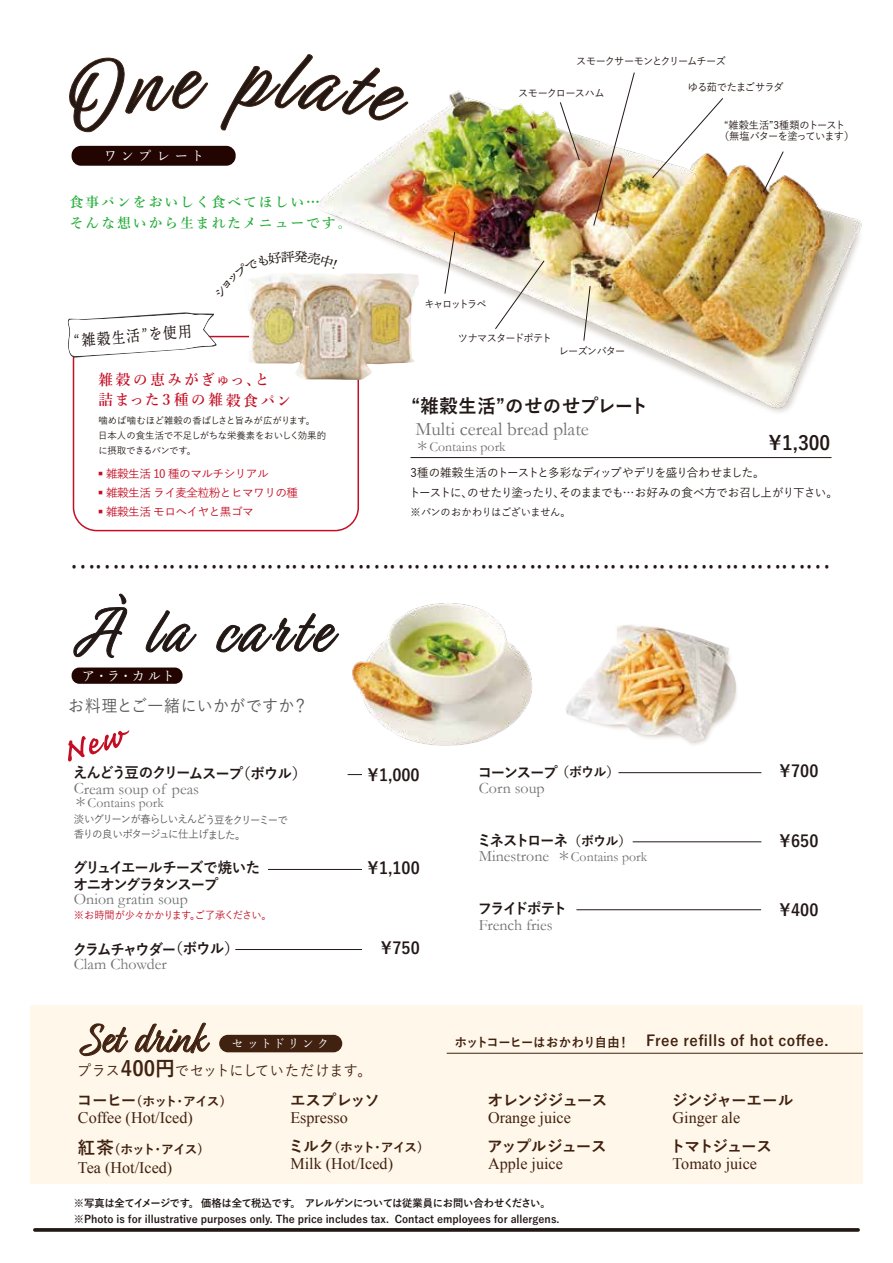
<style>
.page{position:relative;width:893px;height:1263px;background:#fff}
.page>*{position:absolute;margin:0;border:0;box-sizing:border-box;transform-origin:0 0}
.t1{font:italic 67.8px "Relation Two";letter-spacing:.08em;color:#221815;scale:.87 1}
.t2{font:44.4px "Relation Two";color:#41210f;scale:.9 1}
.t3{font:31.2px "DF Shin Ten W5 90 pv RKSJ H";color:#221815;scale:.85 1}
.t4{font:700 19.5px "Yu Go";color:#221815;scale:.96 1}
.t5{font:19.2px "Garamond";color:#727171}
.t6{font:700 19.2px "Yu Go";letter-spacing:.02em;color:#221815;scale:.96 1}
.t7{font:500 16.95px "Yu Go";letter-spacing:.035em;color:#595757;scale:.94 1}
.t8{font:700 16.5px "Yu Go";color:#221815;scale:.96 1}
.t9{font:16.2px "Times New Roman";color:#41210f}
.t10{font:15.9px "Garamond";color:#727171}
.t11{font:700 15.6px "Yu Go";letter-spacing:-.05em;color:#41210f}
.t12{font:15.6px "Ten Mincho";color:#221815;scale:.85 1}
.t13{font:700 15.6px "Yu Go";letter-spacing:-.025em;color:#41210f}
.t14{font:700 15.6px "Yu Go";letter-spacing:-.03em;color:#41210f}
.t15{font:700 15.6px "Yu Go";letter-spacing:-.085em;color:#41210f}
.t16{font:700 15px "Yu Go";letter-spacing:-.095em;color:#221815;scale:.96 1}
.t17{font:700 15px/17px "Yu Go";letter-spacing:-.075em;color:#221815;scale:.96 1}
.t18{font:500 15px "Yu Go";letter-spacing:.01em;color:#41210f;scale:.94 1}
.t19{font:700 15px "Yu Go";letter-spacing:-.125em;color:#221815;scale:.96 1}
.t20{font:700 14.85px "Yu Go";letter-spacing:.035em;color:#41210f;scale:.96 1}
.t21{font:600 14.85px/20.2px "Yu Min";letter-spacing:.16em;color:#c30e23}
.t22{font:13.8px "Garamond";color:#727171}
.t23{font:600 13.8px/21.3px "Yu Min";letter-spacing:.14em;color:#22ac38}
.t24{font:500 13.8px "Yu Min";letter-spacing:.32em;color:#fff;scale:.96 1}
.t25{font:500 13.65px "Yu Min";color:#fff}
.t26{font:700 13.5px "Yu Go";letter-spacing:-.06em;color:#221815;scale:.96 1}
.t27{font:700 12.75px "Yu Go";letter-spacing:-.075em;color:#41210f}
.t28{font:500 12.15px "Yu Min";letter-spacing:.235em;color:#fff;scale:.96 1}
.t29{font:500 12px/19.5px "Yu Go";letter-spacing:-.06em;color:#221815;scale:.96 1}
.t30{font:500 11.7px "Yu Go";letter-spacing:-.05em;color:#c30e23}
.t31{font:500 10.95px/14.9px "Yu Go";letter-spacing:-.13em;color:#595757;scale:.96 1}
.t32{font:700 10.65px/15.9px "Yu Go";color:#221815}
.t33{font:500 10.65px/11.7px "Yu Go";letter-spacing:-.07em;color:#221815;text-align:center;scale:.96 1}
.t34{font:500 10.65px "Yu Go";letter-spacing:-.045em;color:#c30e23;scale:.96 1}
.t35{font:500 10.65px "Yu Go";letter-spacing:-.035em;color:#221815;scale:.96 1}
.t36{font:500 10.65px "Yu Go";letter-spacing:-.15em;color:#221815;scale:.96 1}
.t37{font:500 9.6px/15px "Yu Go";letter-spacing:-.01em;color:#221815}
.s1{font-family:"Koz Go Pr 6 N"}
.s2{font-size:12.75px}
.s3{font-weight:700;font-size:20.7px}
.s4{font-size:15.6px}
.s5{font-size:17.4px}
</style>
<div class="page">
<img style="left:316px;top:90px;width:546px;height:322px">
<div style="left:73px;top:336px;width:286px;height:195px;border:2px solid #c30e23;border-radius:23px"></div>
<hr style="left:576px;top:909px;width:185px;height:1px;background:#221815">
<svg style="left:69px;top:57px;width:139px;height:76px"></svg>
<svg style="left:220px;top:54px;width:188px;height:77px"></svg>
<svg style="left:68px;top:312px;width:149px;height:45px"></svg>
<div style="left:72px;top:146px;width:164px;height:20px;background:#220400;border-radius:9px"></div>
<hr style="left:410px;top:457px;width:421px;height:1px;background:#221815">
<svg style="left:559px;top:102px;width:21px;height:59px"></svg>
<svg style="left:583px;top:285px;width:8px;height:56px"></svg>
<svg style="left:494px;top:260px;width:51px;height:70px"></svg>
<svg style="left:762px;top:151px;width:22px;height:42px"></svg>
<img style="left:593px;top:72px;width:42px;height:154px">
<svg style="left:652px;top:97px;width:72px;height:82px"></svg>
<img style="left:243px;top:272px;width:177px;height:108px">
<img style="left:565px;top:624px;width:171px;height:119px">
<svg style="left:444px;top:231px;width:11px;height:63px"></svg>
<hr style="left:618px;top:772px;width:143px;height:1px;background:#221815">
<svg style="left:35px;top:1228px;width:823px;height:4px;background:#332a27"></svg>
<hr style="left:633px;top:841px;width:128px;height:1px;background:#221815">
<hr style="left:268px;top:869px;width:94px;height:1px;background:#221815">
<svg style="left:73px;top:593px;width:55px;height:65px"></svg>
<svg style="left:145px;top:610px;width:52px;height:43px"></svg>
<svg style="left:216px;top:613px;width:124px;height:40px"></svg>
<div style="left:72px;top:667px;width:111px;height:17px;background:#220400;border-radius:8px"></div>
<img style="left:352px;top:603px;width:181px;height:143px">
<hr style="left:235px;top:949px;width:127px;height:1px;background:#221815">
<svg style="left:348px;top:774px;width:14px;height:1px"></svg>
<div style="left:30px;top:1005px;width:832px;height:178px;background:#fff7ea"></div>
<hr style="left:447px;top:1053px;width:416px;height:1px;background:#41210f">
<svg style="left:79px;top:1024px;width:49px;height:32px"></svg>
<svg style="left:134px;top:1022px;width:76px;height:31px"></svg>
<div style="left:219px;top:1035px;width:123px;height:17px;background:#41210f;border-radius:9px"></div>
<svg style="left:243px;top:250px;width:94px;height:47px"></svg>
<p class="t33" style="left:576px;top:54px;width:157px">スモークサーモンとクリームチーズ</p>
<p class="t24" style="left:104px;top:143px;width:106px">ワンプレート</p>
<p class="t23" style="left:70px;top:192px;width:283px">食事パンをおいしく食べてほしい…<br>そんな想いから生まれたメニューです。</p>
<h3 class="t12" style="left:73px;top:333px;width:140px;rotate:-5deg">“雑穀生活”を使用</h3>
<h3 class="t21" style="left:98px;top:370px;width:194px">雑穀の恵みがぎゅっ、と<br>詰まった３種の雑穀食パン</h3>
<p class="t37" style="left:98px;top:412px;width:229px">噛めば噛むほど雑穀の香ばしさと旨みが広がります。日本人の食生活で不足しがちな栄養素をおいしく効果的に摂取できるパンです。</p>
<p class="t30" style="left:95px;top:463px;width:175px">▪雑穀生活 10 種のマルチシリアル</p>
<p class="t30" style="left:95px;top:482px;width:205px">▪雑穀生活 ライ麦全粒粉とヒマワリの種</p>
<p class="t30" style="left:95px;top:501px;width:160px">▪雑穀生活 モロヘイヤと黒ゴマ</p>
<p class="t33" style="left:518px;top:86px;width:92px">スモークロースハム</p>
<p class="t33" style="left:688px;top:80px;width:101px">ゆる茹でたまごサラダ</p>
<p class="t33" style="left:719px;top:118px;width:142px">“雑穀生活”3種類のトースト<br>（無塩バターを塗っています）</p>
<p class="t36" style="left:425px;top:294px;width:66px">キャロットラペ</p>
<p class="t33" style="left:458px;top:331px;width:100px">ツナマスタードポテト</p>
<p class="t33" style="left:559px;top:344px;width:71px">レーズンバター</p>
<h3 class="t6" style="left:411px;top:395px;width:249px">“雑穀生活”のせのせプレート</h3>
<h3 class="t5" style="left:416px;top:418px;width:175px">Multi cereal bread plate</h3>
<p class="t29" style="left:409px;top:461px;width:454px">3種の雑穀生活のトーストと多彩なディップやデリを盛り合わせました。<br>トーストに、のせたり塗ったり､そのままでも…お好みの食べ方でお召し上がり下さい。　</p>
<h3 class="t4" style="left:766px;top:431px;width:69px">￥1,300</h3>
<p class="t22" style="left:416px;top:439px;width:92px"><span class="s1">＊</span>Contains pork</p>
<p class="t35" style="left:410px;top:502px;width:168px">※パンのおかわりはございません。</p>
<h3 class="t3" style="left:70px;top:552px;width:897px">…………………………………………………………………………………</h3>
<h1 class="t1" style="left:80px;top:587px;width:285px">À la carte</h1>
<p class="t25" style="left:82px;top:663px;width:95px">ア・ラ・カルト</p>
<h3 class="t7" style="left:68px;top:690px;width:257px">お料理とご一緒にいかがですか？</h3>
<h3 class="t16" style="left:73px;top:764px;width:245px">えんどう豆のクリームスープ（ボウル）</h3>
<h3 class="t8" style="left:365px;top:765px;width:59px">￥1,000</h3>
<h3 class="t10" style="left:74px;top:780px;width:127px">Cream soup of peas</h3>
<p class="t31" style="left:74px;top:810px;width:225px">淡いグリーンが春らしいえんどう豆をクリーミーで香りの良いポタージュに仕上げました。</p>
<p class="t22" style="left:74px;top:795px;width:92px"><span class="s1">＊</span>Contains pork</p>
<h3 class="t17" style="left:73px;top:859px;width:197px">グリュイエールチーズで焼いたオニオングラタンスープ</h3>
<h3 class="t8" style="left:365px;top:859px;width:58px">￥1,100</h3>
<h3 class="t10" style="left:74px;top:890px;width:116px">Onion gratin soup</h3>
<p class="t34" style="left:74px;top:906px;width:208px">※お時間が少々かかります。ご了承ください。</p>
<h3 class="t16" style="left:73px;top:941px;width:174px">クラムチャウダー（ボウル）</h3>
<h3 class="t8" style="left:379px;top:939px;width:44px">￥750</h3>
<h3 class="t10" style="left:74px;top:956px;width:95px">Clam Chowder</h3>
<p class="t26" style="left:556px;top:765px;width:67px">（ボウル）</p>
<h3 class="t8" style="left:777px;top:762px;width:44px">￥700</h3>
<h3 class="t16" style="left:478px;top:764px;width:85px">コーンスープ</h3>
<h3 class="t10" style="left:479px;top:779px;width:67px">Corn soup</h3>
<p class="t26" style="left:568px;top:833px;width:67px">（ボウル）</p>
<h3 class="t8" style="left:777px;top:831px;width:44px">￥650</h3>
<p class="t22" style="left:557px;top:849px;width:92px"><span class="s1">＊</span>Contains pork</p>
<h3 class="t16" style="left:477px;top:832px;width:96px">ミネストローネ</h3>
<h3 class="t10" style="left:479px;top:847px;width:72px">Minestrone</h3>
<h3 class="t19" style="left:478px;top:900px;width:95px">フライドポテト</h3>
<h3 class="t8" style="left:777px;top:900px;width:44px">￥400</h3>
<h3 class="t10" style="left:479px;top:916px;width:75px">French fries</h3>
<h2 class="t2" style="left:84px;top:1010px;width:135px">Set drink</h2>
<p class="t28" style="left:232px;top:1032px;width:102px">セットドリンク</p>
<h3 class="t20" style="left:455px;top:1032px;width:391px"><span class="s2">ホットコーヒーはおかわり自由！</span> Free refills of hot coffee.</h3>
<h3 class="t18" style="left:77px;top:1057px;width:315px">プラス<span class="s3">400円</span>でセットにしていただけます。</h3>
<p class="t27" style="left:77px;top:1094px;width:150px"><span class="s4">コーヒー</span>(ホット・アイス)</p>
<h3 class="t9" style="left:78px;top:1108px;width:116px">Coffee (Hot/Iced)</h3>
<p class="t27" style="left:78px;top:1142px;width:127px"><span class="s5">紅茶</span>(ホット・アイス)</p>
<h3 class="t9" style="left:78px;top:1159px;width:96px">Tea (Hot/Iced)</h3>
<h3 class="t11" style="left:290px;top:1091px;width:91px">エスプレッソ</h3>
<h3 class="t9" style="left:290px;top:1108px;width:59px">Espresso</h3>
<h3 class="t14" style="left:488px;top:1091px;width:121px">オレンジジュース</h3>
<h3 class="t9" style="left:488px;top:1108px;width:84px">Orange juice</h3>
<h3 class="t13" style="left:672px;top:1091px;width:123px">ジンジャーエール</h3>
<h3 class="t9" style="left:672px;top:1108px;width:69px">Ginger ale</h3>
<p class="t27" style="left:288px;top:1140px;width:136px"><span class="s4">ミルク</span>(ホット・アイス)</p>
<h3 class="t9" style="left:290px;top:1155px;width:104px">Milk (Hot/Iced)</h3>
<h3 class="t11" style="left:487px;top:1137px;width:121px">アップルジュース</h3>
<h3 class="t15" style="left:670px;top:1137px;width:103px">トマトジュース</h3>
<h3 class="t9" style="left:488px;top:1155px;width:76px">Apple juice</h3>
<h3 class="t9" style="left:672px;top:1155px;width:86px">Tomato juice</h3>
<p class="t32" style="left:74px;top:1196px;width:487px">※写真は全てイメージです。価格は全て税込です。アレルゲンについては従業員にお問い合わせください。※Photo is for illustrative purposes only. The price includes tax. Contact employees for allergens.</p>
</div>
